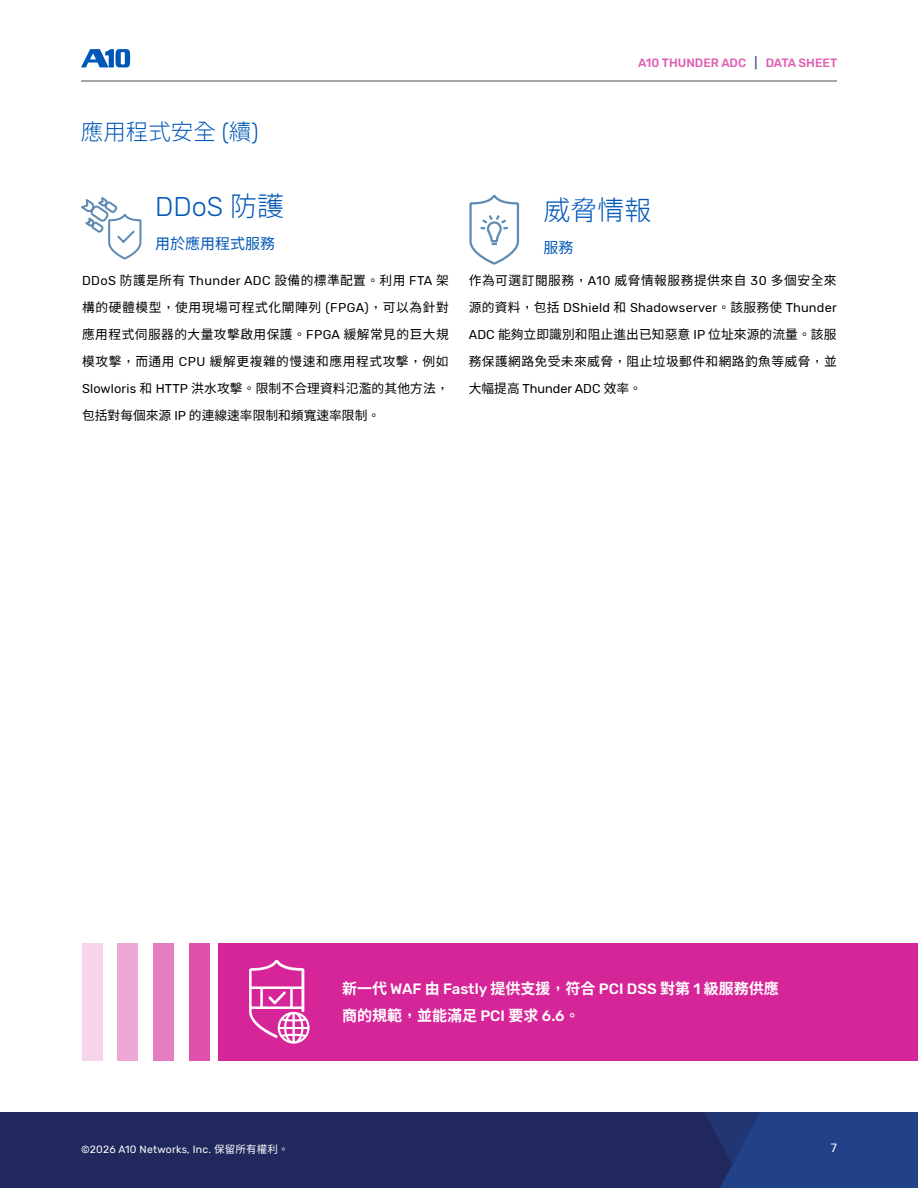
<style>
.page{position:relative;width:918px;height:1188px;background:#fff}
.page>*{position:absolute;margin:0;border:0;box-sizing:border-box;transform-origin:0 0}
.L2_Head{font:300 27px "Rubik";color:#0057b7}
.L2_Head-2{font:300 27px "Taipei Sans TC Beta";color:#0057b7}
.L3_Head{font:300 22.5px "Taipei Sans TC Beta";color:#0057b7}
.Callout_Body_White{font:700 15px/27px "Taipei Sans TC Beta";color:#fff}
.L4_Head{font:15px "Taipei Sans TC Beta";color:#0057b7}
.body_text{font:12.75px/27px "Taipei Sans TC Beta";letter-spacing:.01em;color:#000;text-align:justify}
.t1{font:500 12px "Rubik";color:#e05cb2}
.t2{font:12px "Rubik";color:#fff}
.t3{font:10.5px "Rubik";letter-spacing:.02em;color:#fff}
.s1{font-family:"Rubik"}
.s2{font-family:"Taipei Sans TC Beta"}
.s3{color:#405689}
.s4{font-family:"Rubik";font-weight:500}
</style>
<div class="page">
<div style="left:0;top:1112px;width:918px;height:76px;background:#21285d"></div>
<svg style="left:705px;top:1112px;width:213px;height:76px;background:#213e83"></svg>
<hr style="left:81px;top:81px;width:756px;height:1px;background:#4d4d4d">
<svg style="left:81px;top:49px;width:49px;height:18px"></svg>
<svg style="left:81px;top:197px;width:61px;height:63px"></svg>
<svg style="left:469px;top:194px;width:51px;height:71px"></svg>
<div style="left:218px;top:943px;width:700px;height:118px;background:#d62598"></div>
<div style="left:82px;top:943px;width:21px;height:118px;background:#f6d4ea"></div>
<div style="left:118px;top:943px;width:20px;height:118px;background:#eea8d6"></div>
<div style="left:153px;top:943px;width:21px;height:118px;background:#e67cc1"></div>
<div style="left:189px;top:943px;width:20px;height:118px;background:#de50ac"></div>
<svg style="left:249px;top:960px;width:61px;height:84px"></svg>
<p class="L3_Head" style="left:81px;top:119px;width:179px">應用程式安全 <span class="s1">(</span>續<span class="s1">)</span></p>
<p class="L2_Head" style="left:155px;top:192px;width:130px">DDoS <span class="s2">防護</span></p>
<p class="L4_Head" style="left:155px;top:235px;width:121px">用於應用程式服務</p>
<p class="body_text" style="left:82px;top:267px;width:368px"><span class="s1">DDoS</span> 防護是所有 <span class="s1">Thunder ADC</span> 設備的標準配置。利用 <span class="s1">FTA</span> 架構的硬體模型，使用現場可程式化閘陣列 <span class="s1">(FPGA)</span>，可以為針對應用程式伺服器的大量攻擊啟用保護。<span class="s1">FPGA</span> 緩解常見的巨大規模攻擊，而通用 <span class="s1">CPU</span> 緩解更複雜的慢速和應用程式攻擊，例如<span class="s1">Slowloris</span> 和 <span class="s1">HTTP</span> 洪水攻擊。限制不合理資料氾濫的其他方法，包括對每個來源 <span class="s1">IP</span> 的連線速率限制和頻寬速率限制。</p>
<p class="t1" style="left:638px;top:56px;width:201px">A10 THUNDER ADC <span class="s3">|</span> DATA SHEET</p>
<p class="L2_Head-2" style="left:543px;top:195px;width:109px">威脅情報</p>
<p class="L4_Head" style="left:543px;top:239px;width:31px">服務</p>
<p class="body_text" style="left:469px;top:267px;width:370px">作為可選訂閱服務，<span class="s1">A10</span> 威脅情報服務提供來自 <span class="s1">30</span> 多個安全來源的資料，包括 <span class="s1">DShield</span> 和 <span class="s1">Shadowserver</span>。該服務使 <span class="s1">Thunder ADC</span> 能夠立即識別和阻止進出已知惡意 <span class="s1">IP</span> 位址來源的流量。該服務保護網路免受未來威脅，阻止垃圾郵件和網路釣魚等威脅，並大幅提高 <span class="s1">Thunder ADC</span> 效率。</p>
<p class="Callout_Body_White" style="left:342px;top:975px;width:438px">新一代 <span class="s4">WAF</span> 由 <span class="s4">Fastly</span> 提供支援，符合 <span class="s4">PCI DSS</span> 對第 <span class="s4">1</span> 級服務供應商的規範，並能滿足 <span class="s4">PCI</span> 要求 <span class="s4">6.6</span>。</p>
<p class="t3" style="left:81px;top:1144px;width:209px">©2026 A10 Networks, Inc. <span class="s2">保留所有權利。</span></p>
<p class="t2" style="left:831px;top:1141px;width:8px">7</p>
</div>
